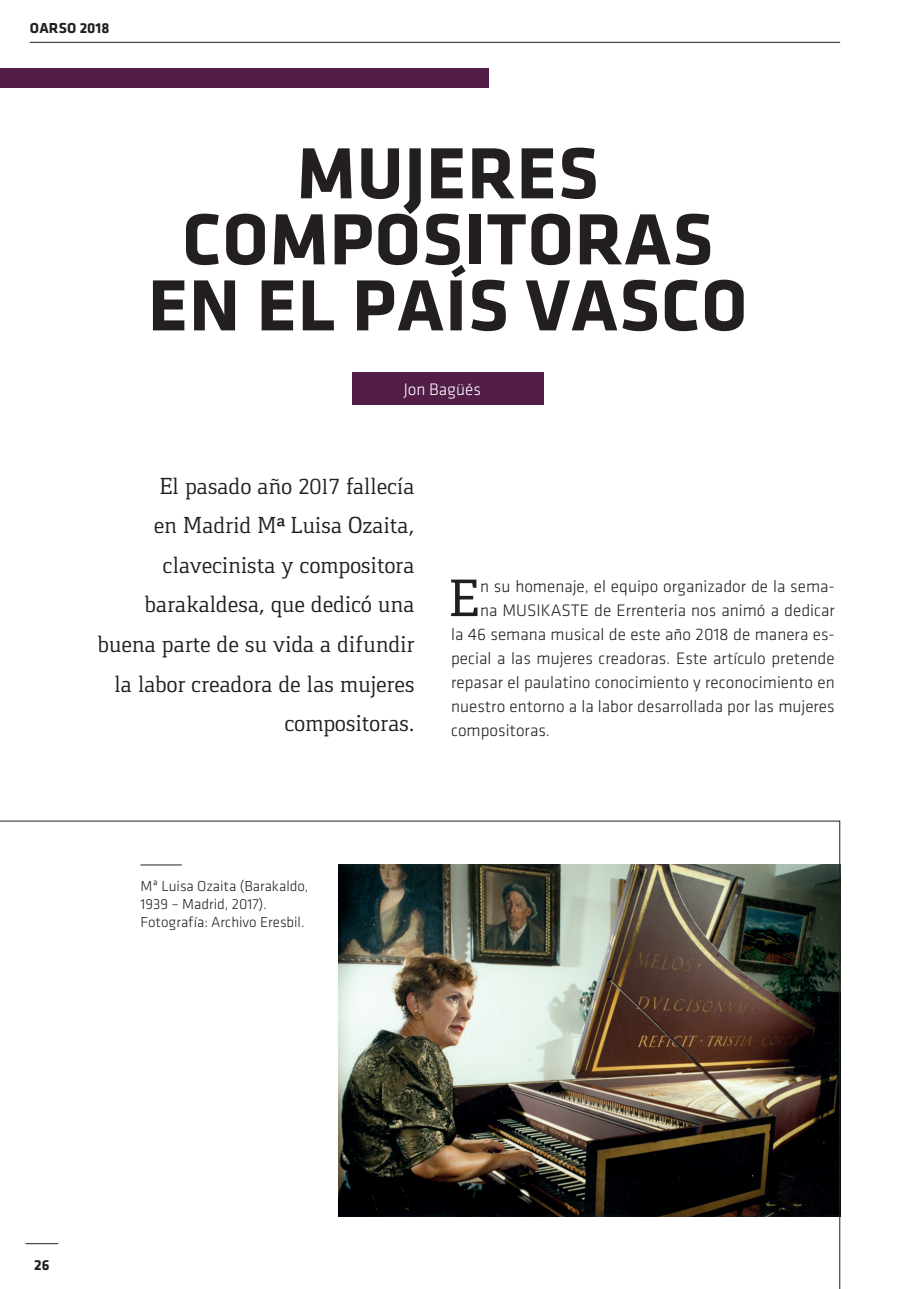
<style>
.page{position:relative;width:904px;height:1289px;background:#fff}
.page>*{position:absolute;margin:0;border:0;box-sizing:border-box;transform-origin:0 0}
.t1{font:700 75px/66px "Klavika";letter-spacing:.015em;color:#231f20;text-align:center}
.t2{font:50.4px "Adelle";color:#231f20}
.ENTRADILLA{font:24px/39.6px "Gaspar";letter-spacing:-.015em;color:#231f20;text-align:right}
.t3{font:300 17.25px "Klavika";color:#231f20}
.t4{font:17.25px "Klavika Light OSF";color:#fff}
.t5{font:300 15px/18px "Klavika";color:#231f20}
.t6{font:700 15px "Klavika";letter-spacing:.005em;color:#231f20}
.s1{font-family:"Adelle"}
</style>
<div class="page">
<div style="left:0;top:68px;width:488px;height:20px;background:#521d47"></div>
<div style="left:352px;top:372px;width:191px;height:33px;background:#521d47"></div>
<img style="left:0;top:820px;width:840px;height:468px">
<hr style="left:26px;top:1243px;width:32px;height:1px;background:#231f20">
<hr style="left:30px;top:42px;width:809px;height:1px;background:#231f20">
<p class="t6" style="left:30px;top:20px;width:81px">OARSO 2018</p>
<p class="t1" style="left:148px;top:140px;width:600px">MUJERES<br>COMPOSITORAS<br>EN EL PAÍS VASCO</p>
<p class="t4" style="left:403px;top:380px;width:79px">Jon Bagüés</p>
<p class="ENTRADILLA" style="left:97px;top:466px;width:319px">El pasado año 2017 fallecía<br>en Madrid M<span class="s1">ª</span> Luisa Ozaita, clavecinista y compositora barakaldesa, que dedicó una buena parte de su vida a difundir la labor creadora de las mujeres compositoras.</p>
<p class="t2" style="left:448px;top:567px;width:34px">E</p>
<p class="t3" style="left:480px;top:577px;width:356px">n su homenaje, el equipo organizador de la sema-</p>
<p class="t3" style="left:480px;top:601px;width:356px">na MUSIKASTE de Errenteria nos animó a dedicar</p>
<p class="t3" style="left:451px;top:625px;width:385px">la 46 semana musical de este año 2018 de manera es-</p>
<p class="t3" style="left:451px;top:649px;width:385px">pecial a las mujeres creadoras. Este artículo pretende</p>
<p class="t3" style="left:451px;top:673px;width:385px">repasar el paulatino conocimiento y reconocimiento en</p>
<p class="t3" style="left:451px;top:697px;width:385px">nuestro entorno a la labor desarrollada por las mujeres</p>
<p class="t3" style="left:451px;top:721px;width:100px">compositoras.</p>
<p class="t5" style="left:140px;top:877px;width:169px">Mª Luisa Ozaita (Barakaldo,<br>1939 – Madrid, 2017).</p>
<p class="t5" style="left:140px;top:913px;width:166px">Fotografía: Archivo Eresbil.</p>
<p class="t6" style="left:34px;top:1256px;width:17px">26</p>
</div>
